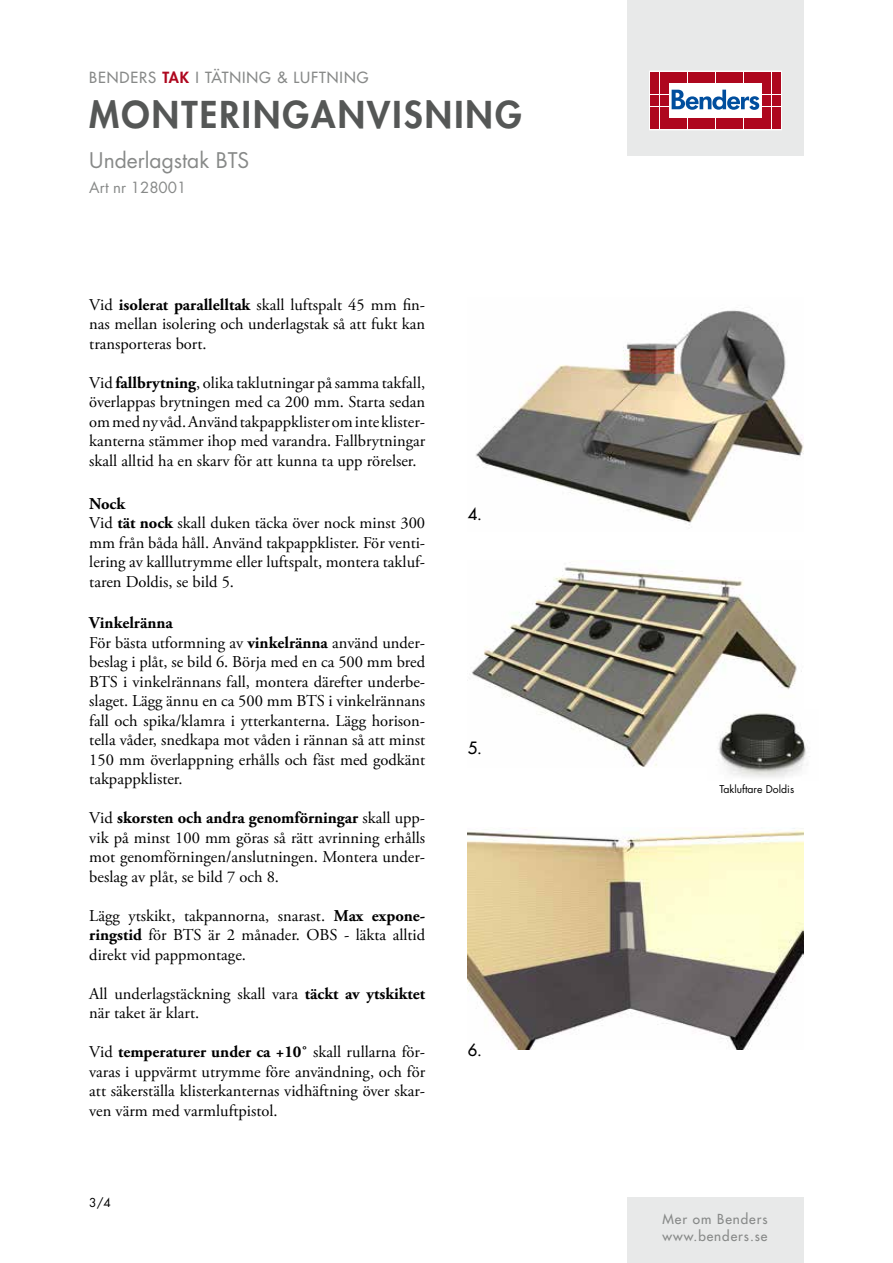
<style>
.page{position:relative;width:893px;height:1263px;background:#fff}
.page>*{position:absolute;margin:0;border:0;box-sizing:border-box;transform-origin:0 0}
.t1{font:800 36px "Futura Std";letter-spacing:.06em;color:#555756}
.t2{font:21px "Futura Std";color:#878988}
.t3{font:16.5px/19.5px "Adobe Garamond Pro";color:#000;text-align:justify}
.t4{font:500 16.5px "Futura Std";color:#000}
.t5{font:500 15px "Futura Std";letter-spacing:.06em;color:#878988}
.t6{font:15px "Futura Std";color:#878988}
.t7{font:500 13.5px/16.2px "Futura Std";letter-spacing:.07em;color:#878988}
.t8{font:12px "Futura Std";color:#000}
.t9{font:10.5px "Futura Std";color:#000}
.s1{font-weight:800;color:#ae071e}
.s2{font-weight:700}
</style>
<div class="page">
<img style="left:476px;top:310px;width:328px;height:215px">
<div style="left:627px;top:0;width:177px;height:155px;background:#e8e9e9"></div>
<svg style="left:649px;top:71px;width:132px;height:59px;background:#efd2d7"></svg>
<div style="left:651px;top:72px;width:8px;height:11px;background:#ae071e"></div>
<div style="left:660px;top:72px;width:8px;height:11px;background:#ae071e"></div>
<div style="left:651px;top:84px;width:8px;height:10px;background:#ae071e"></div>
<div style="left:660px;top:84px;width:8px;height:10px;background:#ae071e"></div>
<div style="left:651px;top:95px;width:8px;height:11px;background:#ae071e"></div>
<div style="left:660px;top:95px;width:8px;height:11px;background:#ae071e"></div>
<div style="left:651px;top:107px;width:8px;height:10px;background:#ae071e"></div>
<div style="left:660px;top:107px;width:8px;height:10px;background:#ae071e"></div>
<div style="left:651px;top:118px;width:8px;height:11px;background:#ae071e"></div>
<div style="left:660px;top:118px;width:8px;height:11px;background:#ae071e"></div>
<div style="left:669px;top:72px;width:8px;height:11px;background:#ae071e"></div>
<div style="left:679px;top:72px;width:8px;height:11px;background:#ae071e"></div>
<div style="left:688px;top:72px;width:8px;height:11px;background:#ae071e"></div>
<div style="left:697px;top:72px;width:9px;height:11px;background:#ae071e"></div>
<div style="left:707px;top:72px;width:8px;height:11px;background:#ae071e"></div>
<div style="left:716px;top:72px;width:8px;height:11px;background:#ae071e"></div>
<div style="left:725px;top:72px;width:9px;height:11px;background:#ae071e"></div>
<div style="left:735px;top:72px;width:8px;height:11px;background:#ae071e"></div>
<div style="left:744px;top:72px;width:8px;height:11px;background:#ae071e"></div>
<div style="left:753px;top:72px;width:9px;height:11px;background:#ae071e"></div>
<div style="left:669px;top:118px;width:8px;height:11px;background:#ae071e"></div>
<div style="left:679px;top:118px;width:8px;height:11px;background:#ae071e"></div>
<div style="left:688px;top:118px;width:8px;height:11px;background:#ae071e"></div>
<div style="left:697px;top:118px;width:9px;height:11px;background:#ae071e"></div>
<div style="left:707px;top:118px;width:8px;height:11px;background:#ae071e"></div>
<div style="left:716px;top:118px;width:8px;height:11px;background:#ae071e"></div>
<div style="left:725px;top:118px;width:9px;height:11px;background:#ae071e"></div>
<div style="left:735px;top:118px;width:8px;height:11px;background:#ae071e"></div>
<div style="left:744px;top:118px;width:8px;height:11px;background:#ae071e"></div>
<div style="left:753px;top:118px;width:9px;height:11px;background:#ae071e"></div>
<div style="left:763px;top:72px;width:8px;height:11px;background:#ae071e"></div>
<div style="left:772px;top:72px;width:8px;height:11px;background:#ae071e"></div>
<div style="left:763px;top:84px;width:8px;height:10px;background:#ae071e"></div>
<div style="left:772px;top:84px;width:8px;height:10px;background:#ae071e"></div>
<div style="left:763px;top:95px;width:8px;height:11px;background:#ae071e"></div>
<div style="left:772px;top:95px;width:8px;height:11px;background:#ae071e"></div>
<div style="left:763px;top:107px;width:8px;height:10px;background:#ae071e"></div>
<div style="left:772px;top:107px;width:8px;height:10px;background:#ae071e"></div>
<div style="left:763px;top:118px;width:8px;height:11px;background:#ae071e"></div>
<div style="left:772px;top:118px;width:8px;height:11px;background:#ae071e"></div>
<svg style="left:672px;top:90px;width:87px;height:20px;background:#8aaed2"></svg>
<div style="left:627px;top:1197px;width:177px;height:66px;background:#e8e9e9"></div>
<img style="left:472px;top:567px;width:330px;height:200px">
<img style="left:468px;top:828px;width:336px;height:221px">
<img style="left:707px;top:709px;width:103px;height:69px">
<p class="t5" style="left:89px;top:68px;width:281px">BENDERS <span class="s1">TAK</span> I TÄTNING &amp; LUFTNING</p>
<h1 class="t1" style="left:89px;top:92px;width:434px">MONTERINGANVISNING</h1>
<p class="t2" style="left:89px;top:147px;width:161px">Underlagstak BTS</p>
<p class="t6" style="left:89px;top:178px;width:99px">Art nr 128001</p>
<p class="t3" style="left:89px;top:295px;width:337px">Vid <span class="s2">isolerat parallelltak</span> skall luftspalt 45 mm fin&shy;nas mellan isolering och underlagstak så att fukt kan transporteras bort.</p>
<p class="t3" style="left:89px;top:373px;width:337px">Vid <span class="s2">fallbrytning</span>, olika taklutningar på samma takfall, överlappas brytningen med ca 200 mm. Starta sedan om med ny våd. Använd takpappklister om inte klister&shy;kanterna stämmer ihop med varandra. Fallbrytningar skall alltid ha en skarv för att kunna ta upp rörelser.</p>
<p class="t3" style="left:89px;top:494px;width:337px;text-align:left"><span class="s2">Nock<br></span>Vid <span class="s2">tät nock</span> skall duken täcka över nock minst 300 mm från båda håll. Använd takpappklister. För venti&shy;lering av kalllutrymme eller luftspalt, montera takluf&shy;taren Doldis, se bild 5.</p>
<p class="t3" style="left:89px;top:614px;width:337px;text-align:left"><span class="s2">Vinkelränna<br></span>För bästa utformning av <span class="s2">vinkelränna</span> använd under&shy;beslag i plåt, se bild 6. Börja med en ca 500 mm bred BTS i vinkelrännans fall, montera därefter underbe&shy;slaget. Lägg ännu en ca 500 mm BTS i vinkelrännans fall och spika/klamra i ytterkanterna. Lägg horison&shy;tella våder, snedkapa mot våden i rännan så att minst 150 mm överlappning erhålls och fäst med godkänt takpappklister.</p>
<p class="t3" style="left:89px;top:809px;width:337px">Vid <span class="s2">skorsten och andra genomförningar</span> skall upp&shy;vik på minst 100 mm göras så rätt avrinning erhålls mot genomförningen/anslutningen. Montera under&shy;beslag av plåt, se bild 7 och 8.</p>
<p class="t3" style="left:89px;top:906px;width:337px">Lägg ytskikt, takpannorna, snarast. <span class="s2">Max expone&shy;ringstid</span> för BTS är 2 månader. OBS - läkta alltid direkt vid pappmontage.</p>
<p class="t3" style="left:89px;top:984px;width:337px">All underlagstäckning skall vara <span class="s2">täckt av ytskiktet </span>när taket är klart.</p>
<p class="t3" style="left:89px;top:1043px;width:337px">Vid <span class="s2">temperaturer under ca +10˚</span> skall rullarna för&shy;varas i uppvärmt utrymme före användning, och för att säkerställa klisterkanternas vidhäftning över skar&shy;ven värm med varmluftpistol.</p>
<p class="t8" style="left:89px;top:1195px;width:23px">3/4</p>
<p class="t4" style="left:468px;top:504px;width:16px">4.</p>
<p class="t4" style="left:468px;top:737px;width:16px">5.</p>
<p class="t4" style="left:468px;top:1040px;width:16px">6.</p>
<p class="t9" style="left:719px;top:783px;width:76px">Takluftare Doldis</p>
<p class="t7" style="left:662px;top:1211px;width:107px">Mer om Benders www.benders.se</p>
</div>
